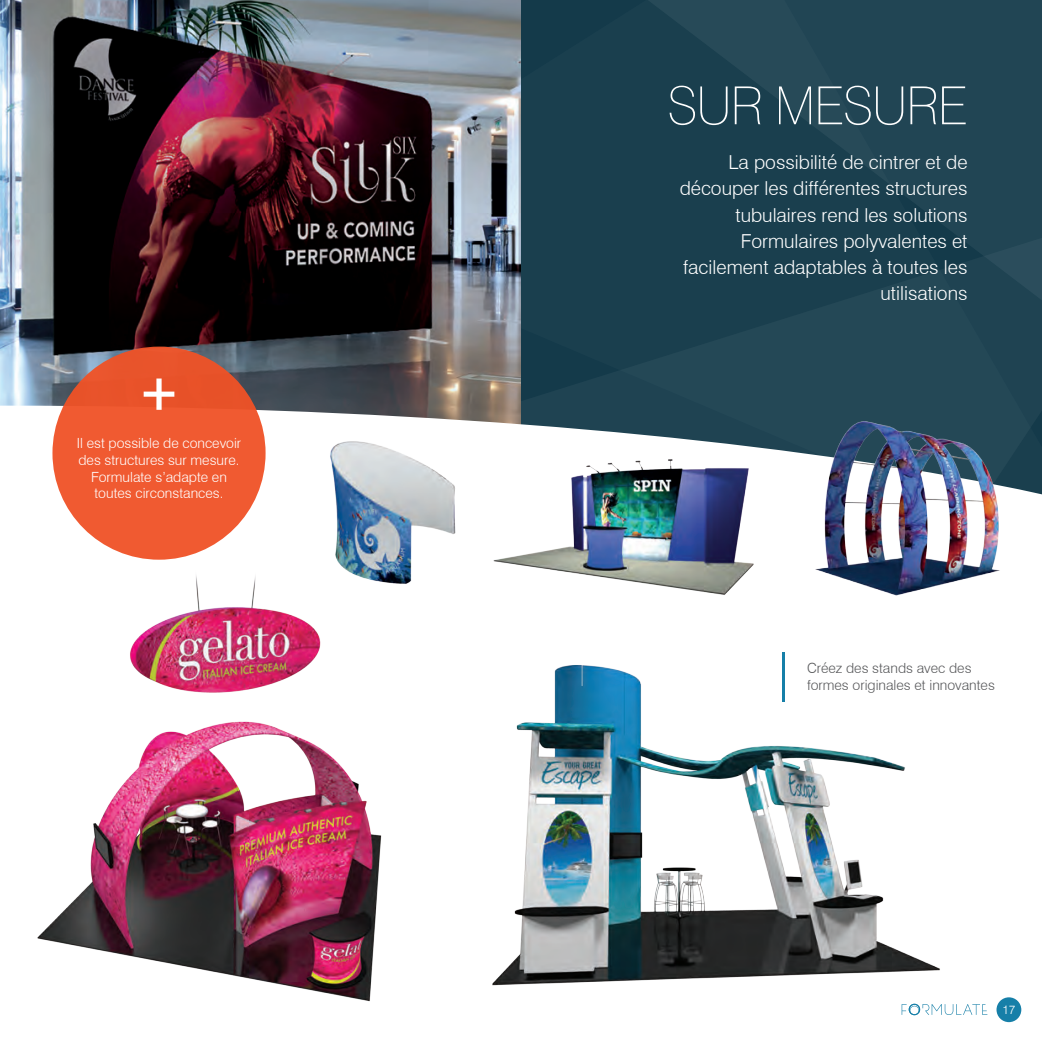
<style>
.page{position:relative;width:1042px;height:1042px;background:#fff}
.page>*{position:absolute;margin:0;border:0;box-sizing:border-box;transform-origin:0 0}
.t1{font:100 52.5px "Swiss 721 BT";letter-spacing:-.02em;color:#fff}
.t2{font:700 52.5px "Swiss 721 BT";color:#fff}
.t3{font:300 19.25px/26.2px "Swiss 721 BT";color:#fff;text-align:right}
.t4{font:300 14px/16.8px "Swiss 721 BT";color:#fff;text-align:center}
.t5{font:300 14px/16.8px "Swiss 721 BT";color:#57585a}
.t6{font:300 12.25px "Swiss 721 BT";color:#fff}
</style>
<div class="page">
<div style="left:996px;top:997px;width:25px;height:25px;background:#167fa8;border-radius:50%"></div>
<svg style="left:967px;top:1004px;width:20px;height:11px"></svg>
<img style="left:1px;top:0;width:521px;height:406px">
<img style="left:0;top:0;width:1px;height:446px">
<div style="left:522px;top:0;width:520px;height:192px;background:#214554"></div>
<svg style="left:522px;top:192px;width:520px;height:214px;background:#1d4251"></svg>
<svg style="left:0;top:406px;width:1042px;height:144px"></svg>
<div style="left:52px;top:347px;width:214px;height:213px;background:#f05a31;border-radius:50%"></div>
<img style="left:770px;top:412px;width:265px;height:184px">
<img style="left:313px;top:429px;width:166px;height:155px">
<img style="left:37px;top:551px;width:355px;height:451px">
<img style="left:492px;top:665px;width:475px;height:351px">
<hr style="left:782px;top:652px;width:3px;height:50px;background:#167fa8">
<img style="left:489px;top:448px;width:282px;height:148px">
<h1 class="t2" style="left:137px;top:359px;width:45px">+</h1>
<p class="t4" style="left:77px;top:434px;width:166px">Il est possible de concevoir des structures sur mesure.<br>Formulate s’adapte en toutes circonstances.</p>
<h1 class="t1" style="left:667px;top:74px;width:302px">SUR MESURE</h1>
<p class="t3" style="left:679px;top:149px;width:289px">La possibilité de cintrer et de découper les différentes structures tubulaires rend les solutions<br>Formulaires polyvalentes et facilement adaptables à toutes les utilisations</p>
<p class="t5" style="left:807px;top:660px;width:189px">Créez des stands avec des formes originales et innovantes</p>
<p class="t6" style="left:1002px;top:1002px;width:15px">17</p>
</div>
